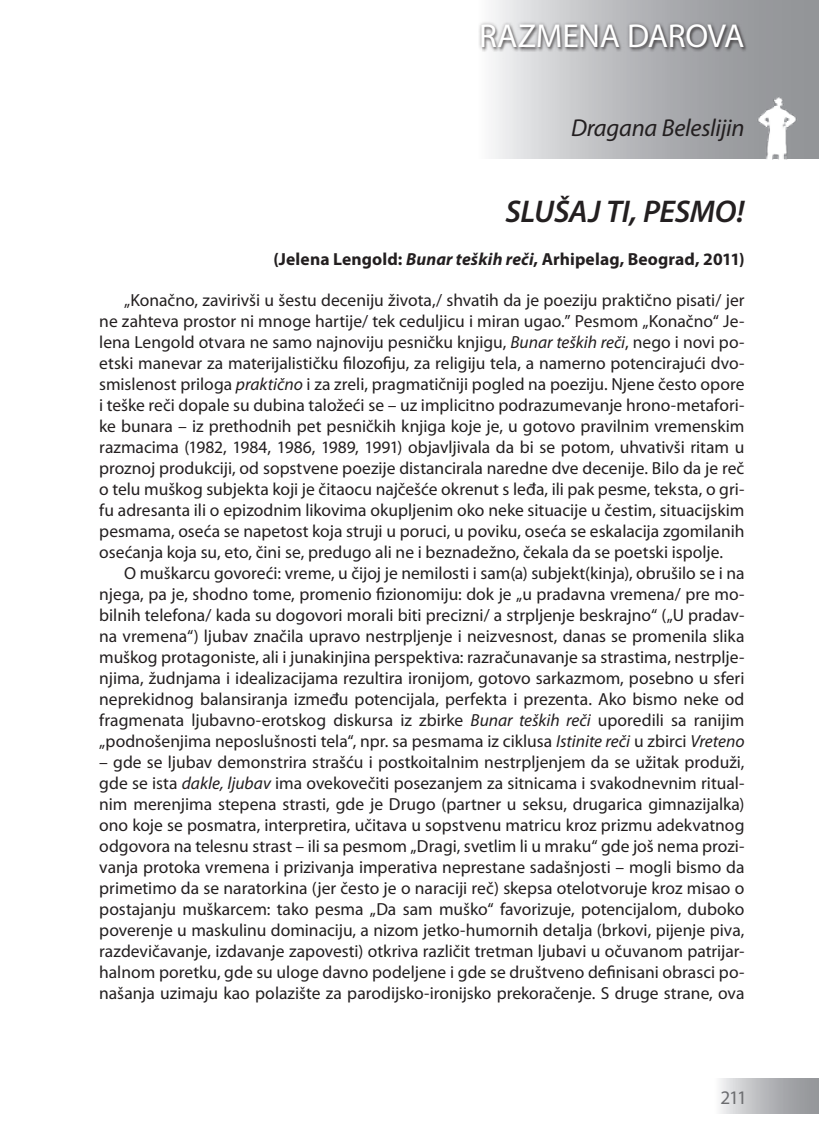
<style>
.page{position:relative;width:819px;height:1141px;background:#fff}
.page>*{position:absolute;margin:0;border:0;box-sizing:border-box;transform-origin:0 0}
.t1{font:33.25px "Myriad Pro";color:#fff}
.t2{font:italic 600 31.5px "Myriad Pro";letter-spacing:-.01em;color:#231f20}
.t3{font:italic 24.5px "Myriad Pro";letter-spacing:-.01em;color:#231f20}
.t4{font:19.25px "Myriad Pro";color:#6c6d70}
.t5{font:17.5px/21px "Myriad Pro";color:#231f20;text-align:justify}
.t6{font:700 17.5px "Myriad Pro";letter-spacing:.005em;color:#231f20}
.s1{font-style:italic}
</style>
<div class="page">
<div style="left:714px;top:1079px;width:105px;height:35px;background:linear-gradient(to right,#efeff1,#88898e)"></div>
<svg style="left:493px;top:0;width:326px;height:159px;background:#b7b8bb"></svg>
<div style="left:477px;top:20px;width:342px;height:58px;background:#231f20;opacity:.5"></div>
<img style="left:754px;top:95px;width:45px;height:64px">
<h1 class="t1" style="left:479px;top:18px;width:21px">razmena</h1>
<h1 class="t1" style="left:627px;top:18px;width:21px">darova</h1>
<h3 class="t3" style="left:571px;top:115px;width:175px">Dragana Beleslijin</h3>
<h2 class="t2" style="left:505px;top:194px;width:240px">SLUŠAJ TI, PESMO!</h2>
<p class="t6" style="left:273px;top:249px;width:472px">(Jelena Lengold: <span class="s1">Bunar teških reči</span>, Arhipelag, Beograd, 2011)</p>
<p class="t5" style="left:99px;top:290px;width:646px;text-indent:25px">„Konačno, zavirivši u šestu deceniju života,/ shvatih da je poeziju praktično pisati/ jer ne zahteva prostor ni mnoge hartije/ tek ceduljicu i miran ugao.” Pesmom „Konačno“ Je&shy;lena Lengold otvara ne samo najnoviju pesničku knjigu, <span class="s1">Bunar teških reči</span>, nego i novi po&shy;etski manevar za materijalističku filozofiju, za religiju tela, a namerno potencirajući dvo&shy;smislenost priloga <span class="s1">praktično</span> i za zreli, pragmatičniji pogled na poeziju. Njene često opore i teške reči dopale su dubina taložeći se – uz implicitno podrazumevanje hrono-metafori&shy;ke bunara – iz prethodnih pet pesničkih knjiga koje je, u gotovo pravilnim vremenskim razmacima (1982, 1984, 1986, 1989, 1991) objavljivala da bi se potom, uhvativši ritam u proznoj produkciji, od sopstvene poezije distancirala naredne dve decenije. Bilo da je reč o telu muškog subjekta koji je čitaocu najčešće okrenut s leđa, ili pak pesme, teksta, o gri&shy;fu adresanta ili o epizodnim likovima okupljenim oko neke situacije u čestim, situacijskim pesmama, oseća se napetost koja struji u poruci, u poviku, oseća se eskalacija zgomilanih osećanja koja su, eto, čini se, predugo ali ne i beznadežno, čekala da se poetski ispolje.</p>
<p class="t5" style="left:99px;top:563px;width:646px;text-indent:25px">O muškarcu govoreći: vreme, u čijoj je nemilosti i sam(a) subjekt(kinja), obrušilo se i na njega, pa je, shodno tome, promenio fizionomiju: dok je „u pradavna vremena/ pre mo&shy;bilnih telefona/ kada su dogovori morali biti precizni/ a strpljenje beskrajno“ („U pradav&shy;na vremena“) ljubav značila upravo nestrpljenje i neizvesnost, danas se promenila slika muškog protagoniste, ali i junakinjina perspektiva: razračunavanje sa strastima, nestrplje&shy;njima, žudnjama i idealizacijama rezultira ironijom, gotovo sarkazmom, posebno u sferi neprekidnog balansiranja između potencijala, perfekta i prezenta. Ako bismo neke od fragmenata ljubavno-erotskog diskursa iz zbirke <span class="s1">Bunar teških reči</span> uporedili sa ranijim „podnošenjima neposlušnosti tela“, npr. sa pesmama iz ciklusa <span class="s1">Istinite reči</span> u zbirci <span class="s1">Vreteno</span></p>
<p class="t5" style="left:99px;top:752px;width:646px">– gde se ljubav demonstrira strašću i postkoitalnim nestrpljenjem da se užitak produži, gde se ista <span class="s1">dakle, ljubav</span> ima ovekovečiti posezanjem za sitnicama i svakodnevnim ritual&shy;nim merenjima stepena strasti, gde je Drugo (partner u seksu, drugarica gimnazijalka) ono koje se posmatra, interpretira, učitava u sopstvenu matricu kroz prizmu adekvatnog odgovora na telesnu strast – ili sa pesmom „Dragi, svetlim li u mraku“ gde još nema prozi&shy;vanja protoka vremena i prizivanja imperativa neprestane sadašnjosti – mogli bismo da primetimo da se naratorkina (jer često je o naraciji reč) skepsa otelotvoruje kroz misao o postajanju muškarcem: tako pesma „Da sam muško“ favorizuje, potencijalom, duboko poverenje u maskulinu dominaciju, a nizom jetko-humornih detalja (brkovi, pijenje piva, razdevičavanje, izdavanje zapovesti) otkriva različit tretman ljubavi u očuvanom patrijar&shy;halnom poretku, gde su uloge davno podeljene i gde se društveno definisani obrasci po&shy;našanja uzimaju kao polazište za parodijsko-ironijsko prekoračenje. S druge strane, ova</p>
<p class="t4" style="left:720px;top:1087px;width:28px">211</p>
</div>
